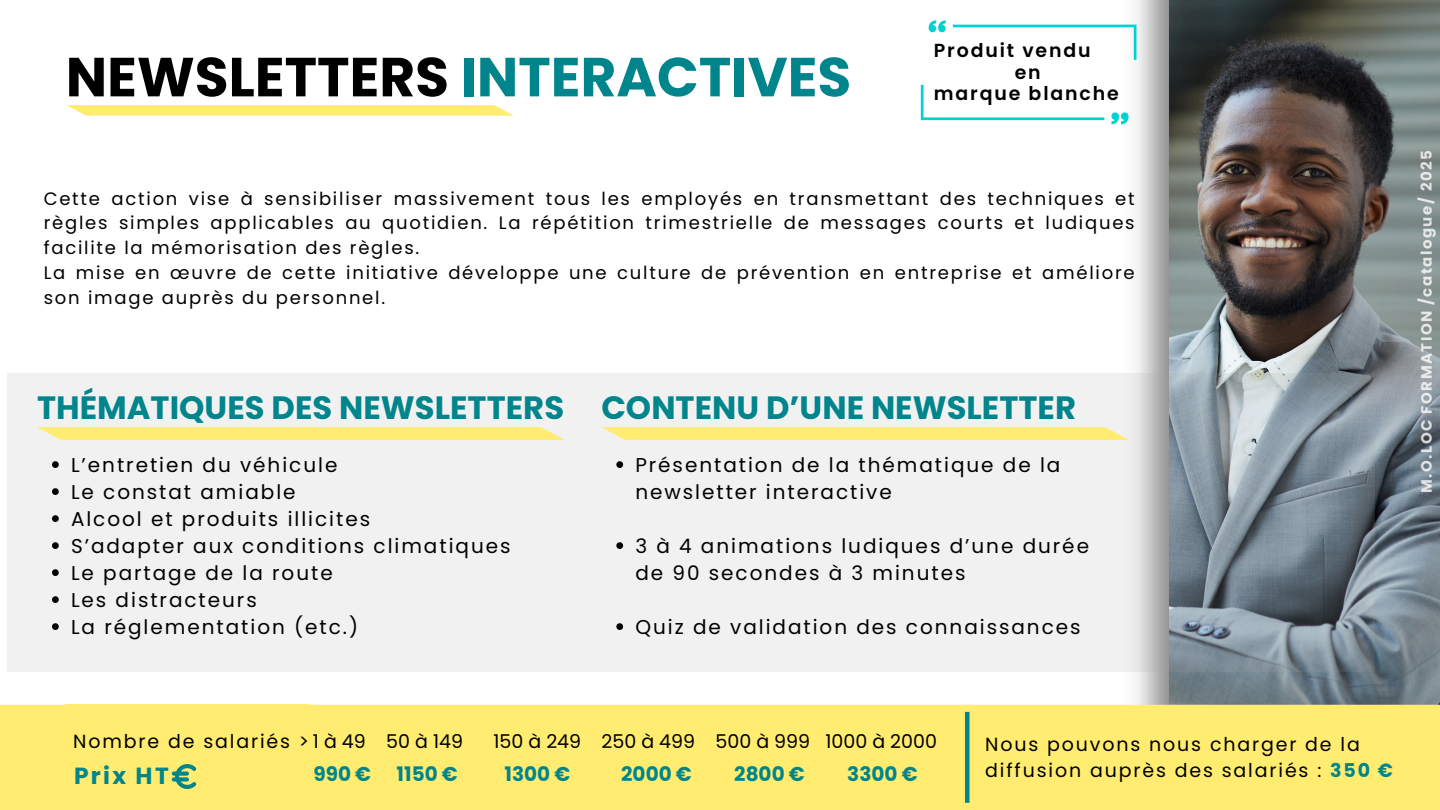
<style>
.page{position:relative;width:1440px;height:810px;background:#fff}
.page>*{position:absolute;margin:0;border:0;box-sizing:border-box;transform-origin:0 0}
.t1{font:700 55px "Poppins";color:#00858c}
.t2{font:700 32.3px "Poppins";color:#00858c}
.t3{font:700 23.3px "Poppins";letter-spacing:.1em;color:#00858c}
.t4{font:20px/27px "Poppins";letter-spacing:.1em;color:#000}
.t5{font:700 20px "Poppins";color:#00858c}
.t6{font:19px/25.5px "Poppins";letter-spacing:.1em;color:#010101}
.t7{font:19px "Poppins";color:#010101}
.t8{font:600 18.9px "Poppins";letter-spacing:.1em;color:#000}
.t9{font:18px/24.8px "Poppins";letter-spacing:.1em;color:#000}
.t10{font:700 15px "Poppins";letter-spacing:.1em;color:#fffbfb}
.s1{color:#000}
.s2{font-weight:700;color:#00858c}
</style>
<div class="page">
<svg style="left:66px;top:105px;width:448px;height:11px;background:#ffed7b"></svg>
<div style="left:1122px;top:0;width:47px;height:810px;background:linear-gradient(to right,#fff,#9c9b9b)"></div>
<img style="left:1169px;top:0;width:271px;height:705px">
<svg style="left:7px;top:373px;width:1368px;height:298px;fill:#f1f1f1"></svg>
<svg style="left:37px;top:427px;width:528px;height:13px;background:#feec77"></svg>
<svg style="left:601px;top:427px;width:528px;height:13px;background:#feec77"></svg>
<div style="left:0;top:705px;width:1440px;height:105px;background:#ffec70"></div>
<svg style="left:172px;top:764px;width:24px;height:25px"></svg>
<div style="left:965px;top:712px;width:5px;height:91px;background:#00858c"></div>
<svg style="left:616px;top:461px;width:7px;height:7px"></svg>
<svg style="left:616px;top:542px;width:7px;height:7px"></svg>
<svg style="left:616px;top:623px;width:7px;height:7px"></svg>
<svg style="left:52px;top:461px;width:7px;height:7px"></svg>
<svg style="left:52px;top:488px;width:7px;height:7px"></svg>
<svg style="left:52px;top:515px;width:7px;height:7px"></svg>
<svg style="left:52px;top:542px;width:7px;height:7px"></svg>
<svg style="left:52px;top:569px;width:7px;height:7px"></svg>
<svg style="left:52px;top:596px;width:7px;height:7px"></svg>
<svg style="left:52px;top:623px;width:7px;height:7px"></svg>
<svg style="left:953px;top:25px;width:183px;height:35px"></svg>
<svg style="left:921px;top:85px;width:183px;height:35px"></svg>
<svg style="left:928px;top:20px;width:18px;height:12px"></svg>
<svg style="left:1111px;top:112px;width:18px;height:12px"></svg>
<p class="t1" style="left:66px;top:39px;width:787px"><span class="s1">NEWSLETTERS</span> INTERACTIVES</p>
<h5 class="t8" style="left:934px;top:37px;width:158px">Produit vendu</h5>
<h5 class="t8" style="left:1015px;top:59px;width:28px">en</h5>
<h5 class="t8" style="left:934px;top:81px;width:186px">marque blanche</h5>
<h1 class="t9" style="left:44px;top:186px;width:1093px">Cette action vise à sensibiliser massivement tous les employés en transmettant des techniques et règles simples applicables au quotidien. La répétition trimestrielle de messages courts et ludiques facilite la mémorisation des règles.<br>La mise en œuvre de cette initiative développe une culture de prévention en entreprise et améliore son image auprès du personnel.</h1>
<p class="t2" style="left:37px;top:385px;width:529px">THÉMATIQUES DES NEWSLETTERS</p>
<p class="t4" style="left:71px;top:451px;width:268px">L’entretien du véhicule</p>
<p class="t4" style="left:71px;top:478px;width:226px">Le constat amiable</p>
<p class="t4" style="left:71px;top:505px;width:301px">Alcool et produits illicites</p>
<p class="t4" style="left:71px;top:532px;width:441px">S’adapter aux conditions climatiques</p>
<p class="t4" style="left:71px;top:559px;width:263px">Le partage de la route</p>
<p class="t4" style="left:71px;top:586px;width:187px">Les distracteurs</p>
<p class="t4" style="left:71px;top:613px;width:289px">La réglementation (etc.)</p>
<h5 class="t2" style="left:601px;top:385px;width:476px">CONTENU D’UNE NEWSLETTER</h5>
<h2 class="t4" style="left:635px;top:451px;width:427px">Présentation de la thématique de la newsletter interactive</h2>
<h2 class="t4" style="left:635px;top:532px;width:455px">3 à 4 animations ludiques d’une durée de 90 secondes à 3 minutes</h2>
<p class="t4" style="left:635px;top:613px;width:447px">Quiz de validation des connaissances</p>
<p class="t10" style="left:1416px;top:493px;width:344px;rotate:-90deg">M.O.LOC FORMATION /catalogue/ 2025</p>
<p class="t6" style="left:73px;top:729px;width:391px">Nombre de salariés &gt;1 à 49 50 à 149</p>
<h3 class="t7" style="left:493px;top:728px;width:445px">150 à 249 250 à 499 500 à 999 1000 à 2000</h3>
<p class="t5" style="left:313px;top:760px;width:59px">990 €</p>
<p class="t5" style="left:397px;top:760px;width:63px">1150 €</p>
<p class="t5" style="left:505px;top:760px;width:67px">1300 €</p>
<p class="t5" style="left:621px;top:760px;width:72px">2000 €</p>
<p class="t5" style="left:734px;top:760px;width:72px">2800 €</p>
<p class="t5" style="left:847px;top:760px;width:72px">3300 €</p>
<h4 class="t3" style="left:74px;top:759px;width:96px">Prix HT</h4>
<h5 class="t6" style="left:985px;top:732px;width:409px">Nous pouvons nous charger de la diffusion auprès des salariés : <span class="s2">350 €</span></h5>
</div>
